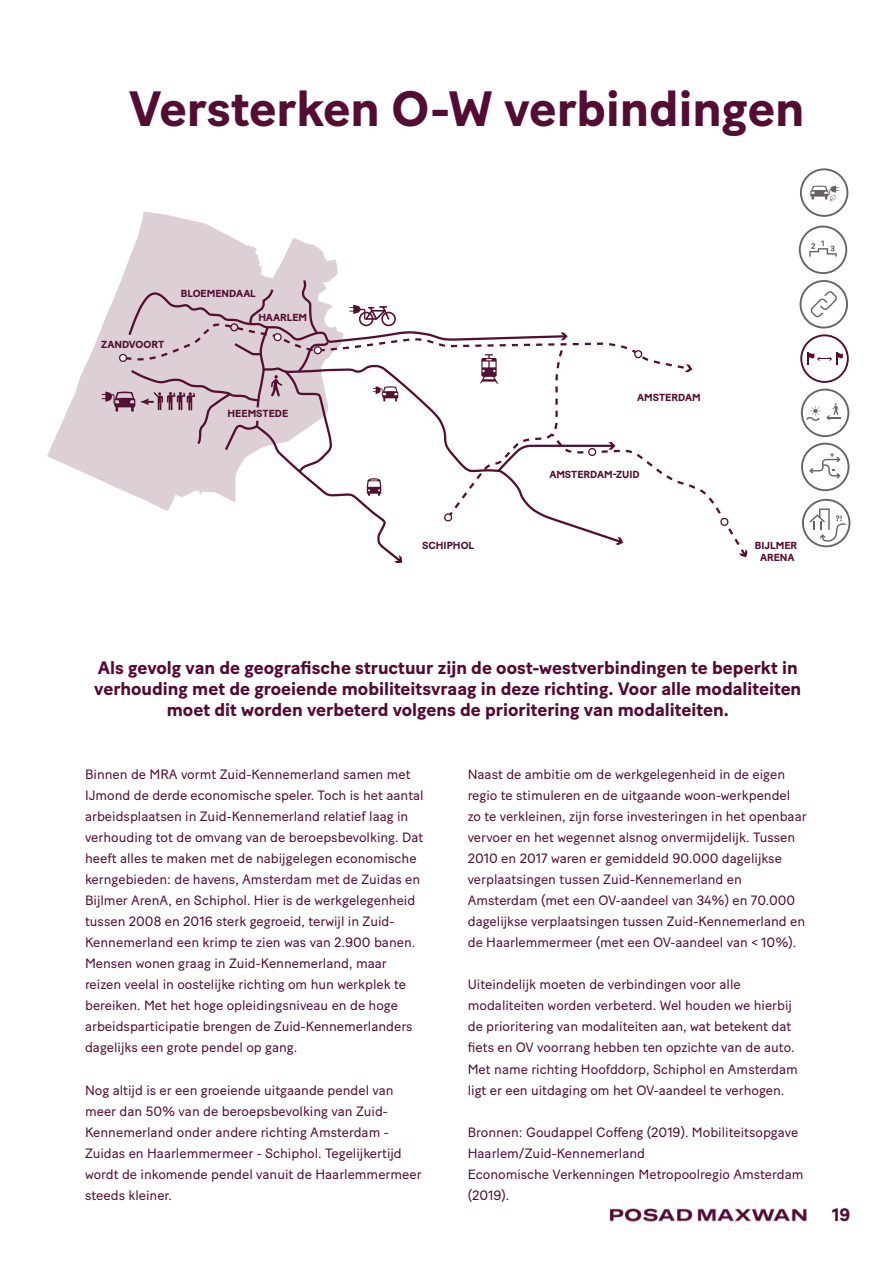
<style>
.page{position:relative;width:893px;height:1263px;background:#fff}
.page>*{position:absolute;margin:0;border:0;box-sizing:border-box;transform-origin:0 0}
.t1{font:700 49.5px "Baton Turbo";color:#540d32}
.t2{font:700 18px/21px "Baton Turbo";color:#540932;text-align:center}
.t3{font:13.5px/21px "Baton Turbo";color:#540932}
.t4{font:700 10.2px/12.3px "Baton Turbo";color:#530e32;text-align:center}
</style>
<div class="page">
<img style="left:609px;top:1208px;width:198px;height:14px">
<svg style="left:47px;top:211px;width:291px;height:270px"></svg>
<svg style="left:102px;top:278px;width:646px;height:286px"></svg>
<svg style="left:799px;top:226px;width:48px;height:48px"></svg>
<svg style="left:800px;top:168px;width:48px;height:49px"></svg>
<svg style="left:800px;top:280px;width:48px;height:48px"></svg>
<svg style="left:802px;top:499px;width:48px;height:48px"></svg>
<svg style="left:801px;top:443px;width:48px;height:48px"></svg>
<svg style="left:800px;top:334px;width:49px;height:49px"></svg>
<svg style="left:801px;top:389px;width:48px;height:48px"></svg>
<h1 class="t1" style="left:129px;top:71px;width:677px">Versterken O-W verbindingen</h1>
<p class="t4" style="left:101px;top:338px;width:64px">ZANDVOORT</p>
<p class="t4" style="left:181px;top:287px;width:77px">BLOEMENDAAL</p>
<p class="t4" style="left:258px;top:310px;width:50px">HAARLEM</p>
<p class="t4" style="left:228px;top:407px;width:62px">HEEMSTEDE</p>
<p class="t4" style="left:637px;top:390px;width:65px">AMSTERDAM</p>
<p class="t4" style="left:549px;top:468px;width:92px">AMSTERDAM-ZUID</p>
<p class="t4" style="left:422px;top:539px;width:54px">SCHIPHOL</p>
<p class="t4" style="left:755px;top:539px;width:44px">BIJLMER<br>ARENA</p>
<p class="t2" style="left:94px;top:655px;width:708px">Als gevolg van de geografische structuur zijn de oost-westverbindingen te beperkt in verhouding met de groeiende mobiliteitsvraag in deze richting. Voor alle modaliteiten moet dit worden verbeterd volgens de prioritering van modaliteiten.</p>
<p class="t3" style="left:85px;top:762px;width:340px">Binnen de MRA vormt Zuid-Kennemerland samen met IJmond de derde economische speler. Toch is het aantal arbeidsplaatsen in Zuid-Kennemerland relatief laag in verhouding tot de omvang van de beroepsbevolking. Dat heeft alles te maken met de nabijgelegen economische kerngebieden: de havens, Amsterdam met de Zuidas en Bijlmer ArenA, en Schiphol. Hier is de werkgelegenheid tussen 2008 en 2016 sterk gegroeid, terwijl in Zuid-Kennemerland een krimp te zien was van 2.900 banen.<br>Mensen wonen graag in Zuid-Kennemerland, maar reizen veelal in oostelijke richting om hun werkplek te bereiken. Met het hoge opleidingsniveau en de hoge arbeidsparticipatie brengen de Zuid-Kennemerlanders dagelijks een grote pendel op gang.</p>
<p class="t3" style="left:85px;top:1078px;width:338px">Nog altijd is er een groeiende uitgaande pendel van meer dan 50% van de beroepsbevolking van Zuid-Kennemerland onder andere richting Amsterdam - Zuidas en Haarlemmermeer - Schiphol. Tegelijkertijd wordt de inkomende pendel vanuit de Haarlemmermeer steeds kleiner.</p>
<p class="t3" style="left:468px;top:762px;width:340px">Naast de ambitie om de werkgelegenheid in de eigen regio te stimuleren en de uitgaande woon-werkpendel zo te verkleinen, zijn forse investeringen in het openbaar vervoer en het wegennet alsnog onvermijdelijk. Tussen 2010 en 2017 waren er gemiddeld 90.000 dagelijkse verplaatsingen tussen Zuid-Kennemerland en Amsterdam (met een OV-aandeel van 34%) en 70.000 dagelijkse verplaatsingen tussen Zuid-Kennemerland en de Haarlemmermeer (met een OV-aandeel van &lt; 10%).</p>
<p class="t3" style="left:468px;top:973px;width:332px">Uiteindelijk moeten de verbindingen voor alle modaliteiten worden verbeterd. Wel houden we hierbij de prioritering van modaliteiten aan, wat betekent dat fiets en OV voorrang hebben ten opzichte van de auto.<br>Met name richting Hoofddorp, Schiphol en Amsterdam ligt er een uitdaging om het OV-aandeel te verhogen.</p>
<p class="t3" style="left:468px;top:1120px;width:337px">Bronnen: Goudappel Coffeng (2019). Mobiliteitsopgave Haarlem/Zuid-Kennemerland<br>Economische Verkenningen Metropoolregio Amsterdam (2019).</p>
<h2 class="t2" style="left:832px;top:1203px;width:20px">19</h2>
</div>
